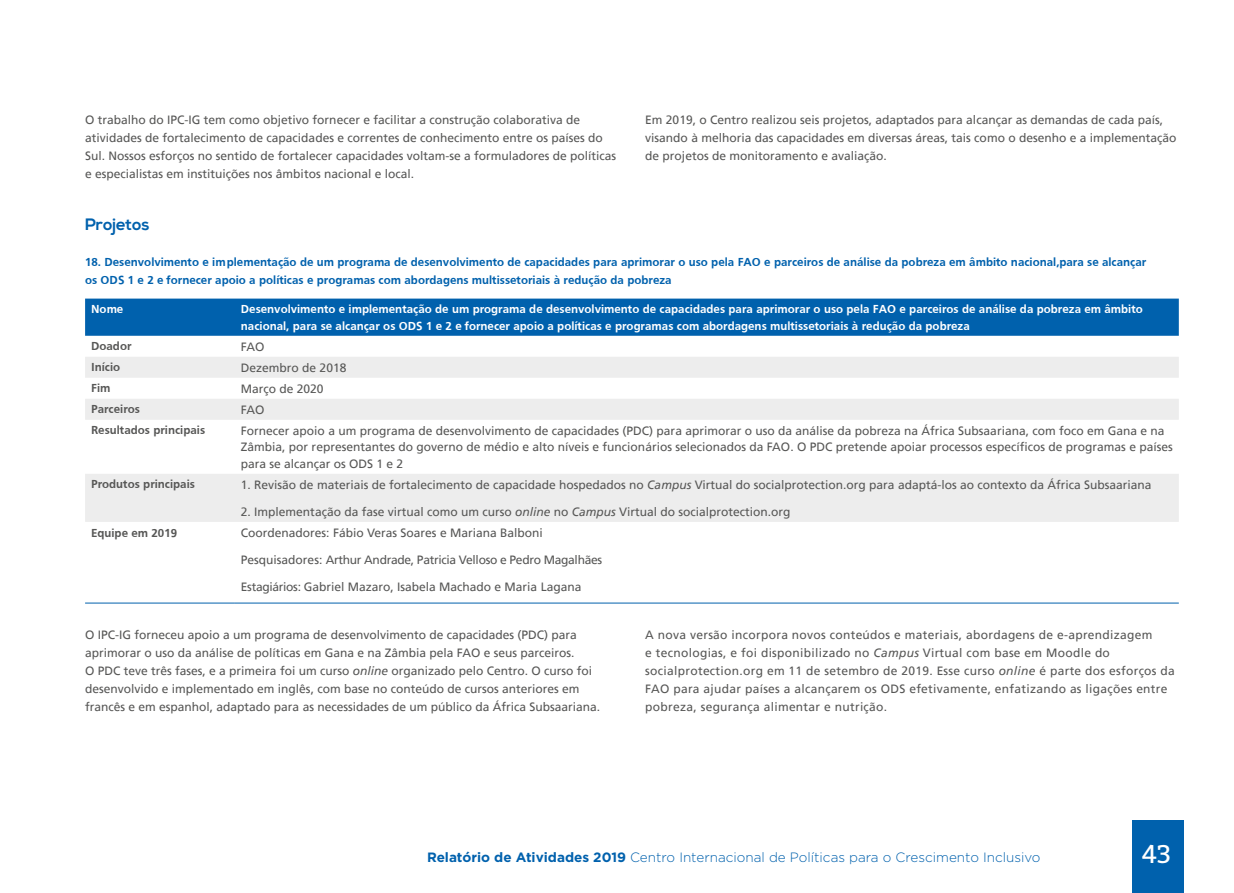
<style>
.page{position:relative;width:1234px;height:893px;background:#fff}
.page>*{position:absolute;margin:0;border:0;box-sizing:border-box;transform-origin:0 0}
.t1{font:25.5px "Bitter";color:#fff}
.Título_2_-_Miolo{font:700 16.5px "Nexa";color:#0061ad}
.t2{font:300 13.5px "Gotham";color:#0061ad}
.MIOLO{font:12px/18px "Frutiger";color:#575756}
.Table_Right_Column{font:12px/16.5px "Frutiger";color:#575756}
.MIOLO-2{font:12px/18px "Frutiger";letter-spacing:.025em;color:#575756}
.Texto_first_line{font:700 12px/16.5px "Fruti";color:#fff}
.Título_3_tabela{font:700 12px/18px "Frutiger";color:#0061ad}
.Table_Left_Column{font:700 12px "Fruti";color:#575756}
.Table_Right_Column-2{font:12px "Frutiger";letter-spacing:-.025em;color:#575756}
.s1{font-style:italic}
.s2{font-weight:700}
</style>
<div class="page">
<div style="left:1132px;top:821px;width:51px;height:72px;background:#0061ad"></div>
<div style="left:85px;top:299px;width:1093px;height:37px;background:#0061ad"></div>
<svg style="left:85px;top:357px;width:1093px;height:165px;fill:#ededed"></svg>
<hr style="left:85px;top:603px;width:150px;height:1px;background:#0061ad">
<hr style="left:235px;top:603px;width:943px;height:1px;background:#0061ad">
<p class="MIOLO" style="left:85px;top:111px;width:532px">O trabalho do IPC-IG tem como objetivo fornecer e facilitar a construção colaborativa de atividades de fortalecimento de capacidades e correntes de conhecimento entre os países do Sul. Nossos esforços no sentido de fortalecer capacidades voltam-se a formuladores de políticas e especialistas em instituições nos âmbitos nacional e local.</p>
<p class="MIOLO" style="left:645px;top:111px;width:532px">Em 2019, o Centro realizou seis projetos, adaptados para alcançar as demandas de cada país, visando à melhoria das capacidades em diversas áreas, tais como o desenho e a implementação de projetos de monitoramento e avaliação.</p>
<p class="Título_2_-_Miolo" style="left:85px;top:215px;width:66px">Projetos</p>
<p class="Título_3_tabela" style="left:85px;top:253px;width:1062px">18. Desenvolvimento e implementação de um programa de desenvolvimento de capacidades para aprimorar o uso pela FAO e parceiros de análise da pobreza em âmbito nacional,para se alcançar os ODS 1 e 2 e fornecer apoio a políticas e programas com abordagens multissetoriais à redução da pobreza</p>
<p class="Texto_first_line" style="left:91px;top:301px;width:34px">Nome</p>
<p class="Texto_first_line" style="left:241px;top:301px;width:903px">Desenvolvimento e implementação de um programa de desenvolvimento de capacidades para aprimorar o uso pela FAO e parceiros de análise da pobreza em âmbito nacional, para se alcançar os ODS 1 e 2 e fornecer apoio a políticas e programas com abordagens multissetoriais à redução da pobreza</p>
<p class="Table_Left_Column" style="left:91px;top:339px;width:42px">Doador</p>
<p class="Table_Right_Column" style="left:241px;top:338px;width:25px">FAO</p>
<p class="Table_Left_Column" style="left:91px;top:360px;width:31px">Início</p>
<p class="Table_Right_Column" style="left:241px;top:359px;width:107px">Dezembro de 2018</p>
<p class="Table_Left_Column" style="left:91px;top:381px;width:21px">Fim</p>
<p class="Table_Right_Column" style="left:241px;top:380px;width:84px">Março de 2020</p>
<p class="Table_Left_Column" style="left:91px;top:402px;width:50px">Parceiros</p>
<p class="Table_Right_Column" style="left:241px;top:401px;width:25px">FAO</p>
<p class="Table_Left_Column" style="left:91px;top:423px;width:115px">Resultados principais</p>
<p class="Table_Right_Column" style="left:241px;top:422px;width:933px">Fornecer apoio a um programa de desenvolvimento de capacidades (PDC) para aprimorar o uso da análise da pobreza na África Subsaariana, com foco em Gana e na<br>Zâmbia, por representantes do governo de médio e alto níveis e funcionários selecionados da FAO. O PDC pretende apoiar processos específicos de programas e países para se alcançar os ODS 1 e 2</p>
<p class="Table_Left_Column" style="left:91px;top:477px;width:105px">Produtos principais</p>
<p class="Table_Right_Column" style="left:241px;top:476px;width:911px">1. Revisão de materiais de fortalecimento de capacidade hospedados no <span class="s1">Campus</span> Virtual do socialprotection.org para adaptá-los ao contexto da África Subsaariana</p>
<p class="Table_Right_Column" style="left:241px;top:504px;width:551px">2. Implementação da fase virtual como um curso <span class="s1">online</span> no <span class="s1">Campus</span> Virtual do socialprotection.org</p>
<p class="Table_Left_Column" style="left:91px;top:526px;width:88px">Equipe em 2019</p>
<p class="Table_Right_Column" style="left:241px;top:525px;width:303px">Coordenadores: Fábio Veras Soares e Mariana Balboni</p>
<p class="Table_Right_Column-2" style="left:241px;top:553px;width:362px">Pesquisadores: Arthur Andrade, Patricia Velloso e Pedro Magalhães</p>
<p class="Table_Right_Column" style="left:241px;top:579px;width:342px">Estagiários: Gabriel Mazaro, Isabela Machado e Maria Lagana</p>
<p class="MIOLO" style="left:85px;top:626px;width:516px">O IPC-IG forneceu apoio a um programa de desenvolvimento de capacidades (PDC) para aprimorar o uso da análise de políticas em Gana e na Zâmbia pela FAO e seus parceiros.<br>O PDC teve três fases, e a primeira foi um curso <span class="s1">online</span> organizado pelo Centro. O curso foi desenvolvido e implementado em inglês, com base no conteúdo de cursos anteriores em francês e em espanhol, adaptado para as necessidades de um público da África Subsaariana.</p>
<p class="MIOLO-2" style="left:645px;top:626px;width:531px">A nova versão incorpora novos conteúdos e materiais, abordagens de e-aprendizagem<br>e tecnologias, e foi disponibilizado no <span class="s1">Campus</span> Virtual com base em Moodle do socialprotection.org em 11 de setembro de 2019. Esse curso <span class="s1">online</span> é parte dos esforços da FAO para ajudar países a alcançarem os ODS efetivamente, enfatizando as ligações entre pobreza, segurança alimentar e nutrição.</p>
<p class="t2" style="left:427px;top:850px;width:615px"><span class="s2">Relatório de Atividades 2019</span> Centro Internacional de Políticas para o Crescimento Inclusivo</p>
<h1 class="t1" style="left:1141px;top:836px;width:31px">43</h1>
</div>
